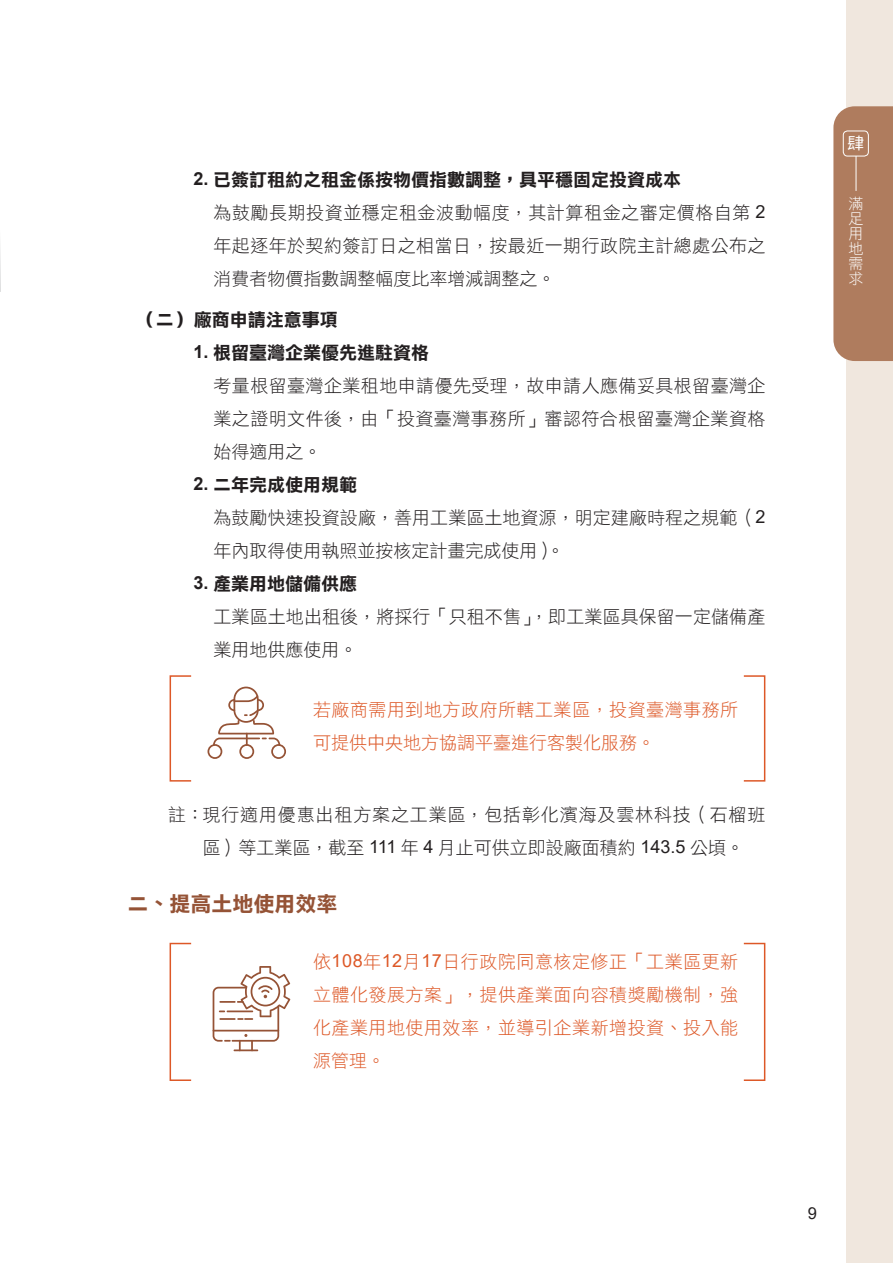
<style>
.page{position:relative;width:893px;height:1263px;background:#fff}
.page>*{position:absolute;margin:0;border:0;box-sizing:border-box;transform-origin:0 0}
.t1{font:21px "DF Li Hei Bd WIN BF";color:#955336}
.t2{font:18px/33px "DF Li Hei W3 WIN BF";letter-spacing:.005em;color:#231f20;text-align:justify}
.t3{font:18px/33px "DF Li Hei W3 WIN BF";letter-spacing:.03em;color:#dd5827;text-align:justify}
.t4{font:18px "DF Li Hei Bd WIN BF";color:#231f20}
.t5{font:18px/33px "DF Li Hei W3 WIN BF";letter-spacing:.045em;color:#231f20}
.t6{font:16.5px "DF Hei Std W5";color:#fff}
.t7{font:16.5px "Arial";color:#231f20}
.t8{font:15px/15px "DF Li Hei W3 WIN BF";color:#fff;text-align:justify}
.s1{font-family:"Arial";font-weight:700}
.s2{font-family:"Arial"}
</style>
<div class="page">
<div style="left:846px;top:0;width:47px;height:1263px;background:#f0e7de"></div>
<svg style="left:0;top:248px;width:1px;height:44px"></svg>
<div style="left:170px;top:943px;width:22px;height:138px;border:2px solid #dd5827"></div>
<div style="left:743px;top:943px;width:22px;height:138px;border:2px solid #dd5827"></div>
<svg style="left:213px;top:966px;width:77px;height:85px"></svg>
<div style="left:170px;top:675px;width:22px;height:107px;border:2px solid #dd5827"></div>
<div style="left:743px;top:675px;width:22px;height:107px;border:2px solid #dd5827"></div>
<svg style="left:207px;top:687px;width:79px;height:72px"></svg>
<div style="left:833px;top:106px;width:60px;height:255px;background:#af7c5e"></div>
<div style="left:843px;top:131px;width:26px;height:25px;border:1px solid #fff;border-radius:4px"></div>
<hr style="left:856px;top:156px;width:1px;height:35px;background:#fff">
<p class="t4" style="left:194px;top:170px;width:489px"><span class="s1">2.</span> 已簽訂租約之租金係按物價指數調整，具平穩固定投資成本</p>
<p class="t2" style="left:213px;top:196px;width:554px">為鼓勵長期投資並穩定租金波動幅度，其計算租金之審定價格自第 <span class="s2">2</span>年起逐年於契約簽訂日之相當日，按最近一期行政院主計總處公布之消費者物價指數調整幅度比率增減調整之。</p>
<p class="t4" style="left:138px;top:311px;width:202px">（二）廠商申請注意事項</p>
<p class="t4" style="left:194px;top:344px;width:237px"><span class="s1">1.</span> 根留臺灣企業優先進駐資格</p>
<p class="t2" style="left:213px;top:369px;width:554px">考量根留臺灣企業租地申請優先受理，故申請人應備妥具根留臺灣企業之證明文件後，由「投資臺灣事務所」審認符合根留臺灣企業資格始得適用之。</p>
<p class="t4" style="left:194px;top:476px;width:165px"><span class="s1">2.</span> 二年完成使用規範</p>
<p class="t2" style="left:213px;top:501px;width:553px">為鼓勵快速投資設廠，善用工業區土地資源，明定建廠時程之規範（<span class="s2">2</span>年內取得使用執照並按核定計畫完成使用）。</p>
<p class="t4" style="left:194px;top:575px;width:165px"><span class="s1">3.</span> 產業用地儲備供應</p>
<p class="t2" style="left:213px;top:600px;width:553px">工業區土地出租後，將採行「只租不售」，即工業區具保留一定儲備產業用地供應使用。</p>
<p class="t3" style="left:313px;top:693px;width:427px">若廠商需用到地方政府所轄工業區，投資臺灣事務所可提供中央地方協調平臺進行客製化服務。</p>
<p class="t5" style="left:203px;top:798px;width:564px;text-indent:-35px">註：現行適用優惠出租方案之工業區，包括彰化濱海及雲林科技（石榴班區）等工業區，截至 <span class="s2">111</span> 年 <span class="s2">4</span> 月止可供立即設廠面積約 <span class="s2">143.5</span> 公頃。</p>
<p class="t1" style="left:128px;top:893px;width:211px">二、提高土地使用效率</p>
<p class="t3" style="left:313px;top:945px;width:427px">依<span class="s2">108</span>年<span class="s2">12</span>月<span class="s2">17</span>日行政院同意核定修正「工業區更新立體化發展方案」，提供產業面向容積獎勵機制，強化產業用地使用效率，並導引企業新增投資、投入能源管理。</p>
<p class="t6" style="left:848px;top:135px;width:18px">肆</p>
<p class="t8" style="left:848px;top:196px;width:16px">滿足用地需求</p>
<p class="t7" style="left:808px;top:1201px;width:11px">9</p>
</div>
